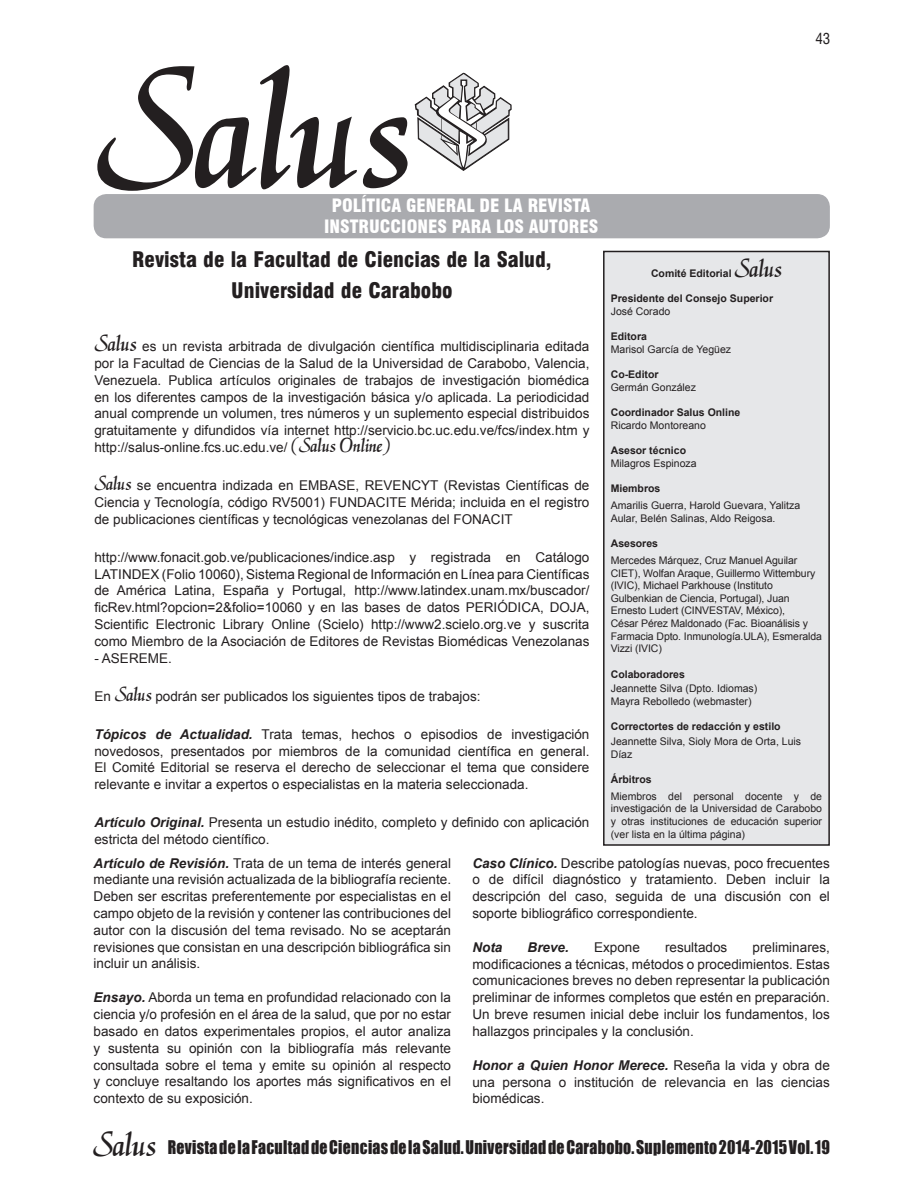
<style>
.page{position:relative;width:915px;height:1191px;background:#fff}
.page>*{position:absolute;margin:0;border:0;box-sizing:border-box;transform-origin:0 0}
.t1{font:180px "Gorle";color:#231f20}
.Texto_UC{font:27px "Gorle";color:#231f20}
.Titulo_2{font:21px "Corporate Black SWFTE";color:#231f20}
.t2{font:900 condensed 18px/21.6px "Swiss 721 BT";color:#fff;text-align:center}
.t3{font:17.4px "Impact";letter-spacing:.02em;color:#231f20;scale:.91 1}
.t4{font:15px "Corporate Condensed Regular SWFTE";color:#231f20}
.Texto_UC-2{font:13.5px/16.8px "Arial";color:#231f20;text-align:justify}
.Texto_UC-3{font:italic 700 13.5px "Arial";color:#231f20}
.Texto_UC-4{font:10.5px/12.6px "Arial";color:#231f20}
.Texto_UC-5{font:700 10.5px/12.6px "Arial";color:#231f20}
.s1{font-family:"Gorle";font-size:24px}
.s2{font-family:"Gorle";font-size:21px}
.s3{font-weight:700;font-style:italic}
.s4{font-weight:400}
.s5{font-weight:700}
.s6{font-family:"Gorle";font-size:36px}
</style>
<div class="page">
<svg style="left:415px;top:73px;width:96px;height:97px"></svg>
<div style="left:94px;top:194px;width:735px;height:44px;background:#aaabaf;border-radius:13px"></div>
<div style="left:603px;top:251px;width:225px;height:594px;background:#e6e7e9"></div>
<div style="left:603px;top:251px;width:226px;height:594px;border:2px solid #231f20"></div>
<p class="t1" style="left:94px;top:24px;width:317px">Salus</p>
<p class="t2" style="left:324px;top:194px;width:275px">POLÍTICA GENERAL DE LA REVISTA<br>INSTRUCCIONES PARA LOS AUTORES</p>
<p class="Titulo_2" style="left:132px;top:246px;width:420px">Revista de la Facultad de Ciencias de la Salud,</p>
<p class="Titulo_2" style="left:231px;top:278px;width:223px">Universidad de Carabobo</p>
<p class="Texto_UC-2" style="left:94px;top:338px;width:496px"><span class="s1">Salus</span> es un revista arbitrada de divulgación científica multidisciplinaria editada por la Facultad de Ciencias de la Salud de la Universidad de Carabobo, Valencia, Venezuela. Publica artículos originales de trabajos de investigación biomédica en los diferentes campos de la investigación básica y/o aplicada. La periodicidad anual comprende un volumen, tres números y un suplemento especial distribuidos gratuitamente y difundidos vía internet http://servicio.bc.uc.edu.ve/fcs/index.htm y http://salus-online.fcs.uc.edu.ve/ <span class="s2">(Salus Online)</span></p>
<p class="Texto_UC-2" style="left:94px;top:477px;width:496px"><span class="s2">Salus</span> se encuentra indizada en EMBASE, REVENCYT (Revistas Científicas de Ciencia y Tecnología, código RV5001) FUNDACITE Mérida; incluida en el registro de publicaciones científicas y tecnológicas venezolanas del FONACIT</p>
<p class="Texto_UC-2" style="left:94px;top:549px;width:496px">http://www.fonacit.gob.ve/publicaciones/indice.asp y registrada en Catálogo LATINDEX (Folio 10060), Sistema Regional de Información en Línea para Científicas de América Latina, España y Portugal, http://www.latindex.unam.mx/buscador/ ficRev.html?opcion=2&amp;folio=10060 y en las bases de datos PERIÓDICA, DOJA, Scientific Electronic Library Online (Scielo) http://www2.scielo.org.ve y suscrita como Miembro de la Asociación de Editores de Revistas Biomédicas Venezolanas</p>
<p class="Texto_UC-2" style="left:94px;top:649px;width:79px">- ASEREME.</p>
<p class="Texto_UC-2" style="left:94px;top:687px;width:387px">En <span class="s2">Salus</span> podrán ser publicados los siguientes tipos de trabajos:</p>
<p class="Texto_UC-2" style="left:94px;top:725px;width:496px"><span class="s3">Tópicos de Actualidad.</span> Trata temas, hechos o episodios de investigación novedosos, presentados por miembros de la comunidad científica en general.<br>El Comité Editorial se reserva el derecho de seleccionar el tema que considere relevante e invitar a expertos o especialistas en la materia seleccionada.</p>
<p class="Texto_UC-2" style="left:94px;top:814px;width:496px"><span class="s3">Artículo Original.</span> Presenta un estudio inédito, completo y definido con aplicación estricta del método científico.</p>
<p class="t4" style="left:815px;top:29px;width:16px">43</p>
<p class="Texto_UC-5" style="left:650px;top:267px;width:82px">Comité Editorial</p>
<p class="Texto_UC" style="left:734px;top:252px;width:49px">Salus</p>
<p class="Texto_UC-5" style="left:610px;top:293px;width:164px">Presidente del Consejo Superior<br><span class="s4">José Corado</span></p>
<p class="Texto_UC-4" style="left:610px;top:330px;width:122px"><span class="s5">Editora<br></span>Marisol García de Yegüez</p>
<p class="Texto_UC-4" style="left:610px;top:368px;width:87px"><span class="s5">Co-Editor<br></span>Germán González</p>
<p class="Texto_UC-5" style="left:610px;top:407px;width:131px">Coordinador Salus Online<br><span class="s4">Ricardo Montoreano</span></p>
<p class="Texto_UC-4" style="left:610px;top:444px;width:87px"><span class="s5">Asesor técnico<br></span>Milagros Espinoza</p>
<p class="Texto_UC-5" style="left:610px;top:482px;width:51px">Miembros</p>
<p class="Texto_UC-4" style="left:610px;top:499px;width:191px">Amarilis Guerra, Harold Guevara, Yalitza<br>Aular, Belén Salinas, Aldo Reigosa.</p>
<p class="Texto_UC-5" style="left:610px;top:537px;width:49px">Asesores</p>
<p class="Texto_UC-4" style="left:610px;top:554px;width:213px">Mercedes Márquez, Cruz Manuel Aguilar CIET), Wolfan Araque, Guillermo Wittembury (IVIC), Michael Parkhouse (Instituto Gulbenkian de Ciencia, Portugal), Juan Ernesto Ludert (CINVESTAV, México),<br>César Pérez Maldonado (Fac. Bioanálisis y Farmacia Dpto. Inmunología.ULA), Esmeralda Vizzi (IVIC)</p>
<p class="Texto_UC-5" style="left:610px;top:668px;width:76px">Colaboradores</p>
<p class="Texto_UC-4" style="left:610px;top:682px;width:148px">Jeannette Silva (Dpto. Idiomas)<br>Mayra Rebolledo (webmaster)</p>
<p class="Texto_UC-5" style="left:610px;top:720px;width:171px">Correctortes de redacción y estilo</p>
<p class="Texto_UC-4" style="left:610px;top:735px;width:192px">Jeannette Silva, Sioly Mora de Orta, Luis<br>Díaz</p>
<p class="Texto_UC-5" style="left:610px;top:773px;width:42px">Árbitros</p>
<p class="Texto_UC-4" style="left:610px;top:790px;width:213px;text-align:justify">Miembros del personal docente y de investigación de la Universidad de Carabobo y otras instituciones de educación superior (ver lista en la última página)</p>
<p class="Texto_UC-2" style="left:94px;top:854px;width:359px"><span class="s3">Artículo de Revisión.</span> Trata de un tema de interés general mediante una revisión actualizada de la bibliografía reciente.<br>Deben ser escritas preferentemente por especialistas en el campo objeto de la revisión y contener las contribuciones del autor con la discusión del tema revisado. No se aceptarán revisiones que consistan en una descripción bibliográfica sin incluir un análisis.</p>
<p class="Texto_UC-2" style="left:94px;top:989px;width:359px"><span class="s3">Ensayo.</span> Aborda un tema en profundidad relacionado con la ciencia y/o profesión en el área de la salud, que por no estar basado en datos experimentales propios, el autor analiza y sustenta su opinión con la bibliografía más relevante consultada sobre el tema y emite su opinión al respecto y concluye resaltando los aportes más significativos en el contexto de su exposición.</p>
<p class="Texto_UC-2" style="left:472px;top:854px;width:359px"><span class="s3">Caso Clínico.</span> Describe patologías nuevas, poco frecuentes o de difícil diagnóstico y tratamiento. Deben incluir la descripción del caso, seguida de una discusión con el soporte bibliográfico correspondiente.</p>
<p class="Texto_UC-3" style="left:472px;top:938px;width:31px">Nota</p>
<p class="Texto_UC-3" style="left:527px;top:938px;width:43px">Breve.</p>
<p class="Texto_UC-2" style="left:594px;top:939px;width:47px">Expone</p>
<p class="Texto_UC-2" style="left:664px;top:939px;width:64px">resultados</p>
<p class="Texto_UC-2" style="left:472px;top:939px;width:359px;text-indent:280px">preliminares, modificaciones a técnicas, métodos o procedimientos. Estas comunicaciones breves no deben representar la publicación preliminar de informes completos que estén en preparación.<br>Un breve resumen inicial debe incluir los fundamentos, los hallazgos principales y la conclusión.</p>
<p class="Texto_UC-2" style="left:472px;top:1056px;width:359px"><span class="s3">Honor a Quien Honor Merece.</span> Reseña la vida y obra de una persona o institución de relevancia en las ciencias biomédicas.</p>
<p class="t3" style="left:93px;top:1133px;width:811px"><span class="s6">Salus</span> Revistade la Facultad de Ciencias de la Salud. Universidad de Carabobo. Suplemento 2014-2015 Vol. 19</p>
</div>
